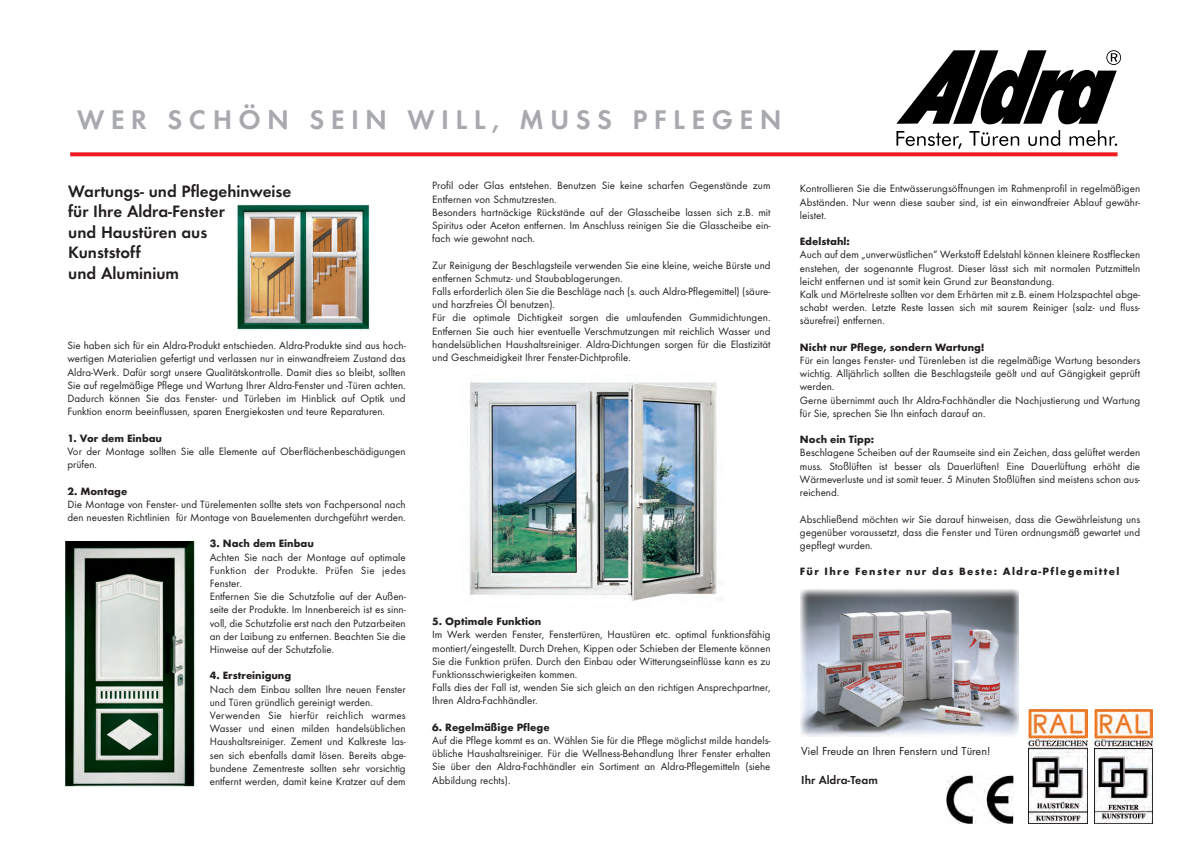
<style>
.page{position:relative;width:1197px;height:848px;background:#fff}
.page>*{position:absolute;margin:0;border:0;box-sizing:border-box;transform-origin:0 0}
.t1{font:28px "Futura T Demi+FEJDZK";letter-spacing:.225em;color:#a8a9ad}
.t2{font:17.1px/20.5px "Futura T Demi+FEJDZK";color:#231f20}
.t3{font:12px "Futura T Book+FOZEPD";color:#231f20}
.t4{font:12px "Futura T Demi+FEJDZK";color:#231f20}
.t5{font:11px/13.2px "Futura T Book+FOZEPD";color:#231f20}
.t6{font:11px "Futura T Bold+KDNQLH";color:#231f20}
.t7{font:11px "Futura T Bold+KDNQLH";letter-spacing:.12em;color:#231f20}
</style>
<div class="page">
<svg style="left:896px;top:130px;width:220px;height:19px"></svg>
<svg style="left:896px;top:50px;width:224px;height:74px"></svg>
<img style="left:236px;top:205px;width:133px;height:126px">
<img style="left:800px;top:589px;width:218px;height:147px">
<img style="left:66px;top:541px;width:129px;height:246px">
<img style="left:469px;top:381px;width:248px;height:220px">
<img style="left:946px;top:775px;width:67px;height:48px">
<img style="left:1028px;top:709px;width:58px;height:114px">
<img style="left:1094px;top:709px;width:58px;height:114px">
<svg style="left:70px;top:152px;width:1047px;height:4px;background:#ef2f35"></svg>
<h1 class="t1" style="left:77px;top:107px;width:706px">WER SCHÖN SEIN WILL, MUSS PFLEGEN</h1>
<h2 class="t2" style="left:68px;top:181px;width:224px">Wartungs- und Pflegehinweise für Ihre Aldra-Fenster<br>und Haustüren aus<br>Kunststoff<br>und Aluminium</h2>
<p class="t5" style="left:67px;top:340px;width:340px;text-align:justify">Sie haben sich für ein Aldra-Produkt entschieden. Aldra-Produkte sind aus hoch&shy;wertigen Materialien gefertigt und verlassen nur in einwandfreiem Zustand das Aldra-Werk. Dafür sorgt unsere Qualitätskontrolle. Damit dies so bleibt, sollten Sie auf regelmäßige Pflege und Wartung Ihrer Aldra-Fenster und -Türen achten.<br>Dadurch können Sie das Fenster- und Türleben im Hinblick auf Optik und Funktion enorm beeinflussen, sparen Energiekosten und teure Reparaturen.</p>
<p class="t6" style="left:67px;top:433px;width:96px">1. Vor dem Einbau</p>
<p class="t5" style="left:67px;top:445px;width:340px">Vor der Montage sollten Sie alle Elemente auf Oberflächenbeschädigungen prüfen.</p>
<p class="t6" style="left:67px;top:486px;width:62px">2. Montage</p>
<p class="t5" style="left:67px;top:498px;width:340px">Die Montage von Fenster- und Türelementen sollte stets von Fachpersonal nach den neuesten Richtlinien für Montage von Bauelementen durchgeführt werden.</p>
<p class="t6" style="left:210px;top:539px;width:105px">3. Nach dem Einbau</p>
<p class="t5" style="left:210px;top:551px;width:197px">Achten Sie nach der Montage auf optimale Funktion der Produkte. Prüfen Sie jedes Fenster.<br>Entfernen Sie die Schutzfolie auf der Außen&shy;seite der Produkte. Im Innenbereich ist es sinn&shy;voll, die Schutzfolie erst nach den Putzarbeiten an der Laibung zu entfernen. Beachten Sie die Hinweise auf der Schutzfolie.</p>
<p class="t6" style="left:210px;top:671px;width:83px">4. Erstreinigung</p>
<p class="t5" style="left:210px;top:683px;width:197px">Nach dem Einbau sollten Ihre neuen Fenster und Türen gründlich gereinigt werden.<br>Verwenden Sie hierfür reichlich warmes Wasser und einen milden handelsüblichen Haushaltsreiniger. Zement und Kalkreste las&shy;sen sich ebenfalls damit lösen. Bereits abge&shy;bundene Zementreste sollten sehr vorsichtig entfernt werden, damit keine Kratzer auf dem</p>
<p class="t5" style="left:432px;top:180px;width:340px">Profil oder Glas entstehen. Benutzen Sie keine scharfen Gegenstände zum Entfernen von Schmutzresten.<br>Besonders hartnäckige Rückstände auf der Glasscheibe lassen sich z.B. mit Spiritus oder Aceton entfernen. Im Anschluss reinigen Sie die Glasscheibe ein&shy;fach wie gewohnt nach.</p>
<p class="t5" style="left:432px;top:259px;width:340px">Zur Reinigung der Beschlagsteile verwenden Sie eine kleine, weiche Bürste und entfernen Schmutz- und Staubablagerungen.<br>Falls erforderlich ölen Sie die Beschläge nach (s. auch Aldra-Pflegemittel) (säure&shy;und harzfreies Öl benutzen).<br>Für die optimale Dichtigkeit sorgen die umlaufenden Gummidichtungen.<br>Entfernen Sie auch hier eventuelle Verschmutzungen mit reichlich Wasser und handelsüblichen Haushaltsreiniger. Aldra-Dichtungen sorgen für die Elastizität und Geschmeidigkeit Ihrer Fenster-Dichtprofile.</p>
<p class="t6" style="left:432px;top:617px;width:111px">5. Optimale Funktion</p>
<p class="t5" style="left:432px;top:629px;width:340px">Im Werk werden Fenster, Fenstertüren, Haustüren etc. optimal funktionsfähig montiert/eingestellt. Durch Drehen, Kippen oder Schieben der Elemente können Sie die Funktion prüfen. Durch den Einbau oder Witterungseinflüsse kann es zu Funktionsschwierigkeiten kommen.<br>Falls dies der Fall ist, wenden Sie sich gleich an den richtigen Ansprechpartner, Ihren Aldra-Fachhändler.</p>
<p class="t6" style="left:432px;top:722px;width:119px">6. Regelmäßige Pflege</p>
<p class="t5" style="left:432px;top:734px;width:340px;text-align:justify">Auf die Pflege kommt es an. Wählen Sie für die Pflege möglichst milde handels&shy;übliche Haushaltsreiniger. Für die Wellness-Behandlung Ihrer Fenster erhalten Sie über den Aldra-Fachhändler ein Sortiment an Aldra-Pflegemitteln (siehe Abbildung rechts).</p>
<p class="t5" style="left:799px;top:183px;width:342px;text-align:justify">Kontrollieren Sie die Entwässerungsöffnungen im Rahmenprofil in regelmäßigen Abständen. Nur wenn diese sauber sind, ist ein einwandfreier Ablauf gewähr&shy;leistet.</p>
<p class="t6" style="left:799px;top:237px;width:51px">Edelstahl:</p>
<p class="t5" style="left:799px;top:249px;width:342px">Auch auf dem „unverwüstlichen“ Werkstoff Edelstahl können kleinere Rostflecken enstehen, der sogenannte Flugrost. Dieser lässt sich mit normalen Putzmitteln leicht entfernen und ist somit kein Grund zur Beanstandung.<br>Kalk und Mörtelreste sollten vor dem Erhärten mit z.B. einem Holzspachtel abge&shy;schabt werden. Letzte Reste lassen sich mit saurem Reiniger (salz- und fluss&shy;säurefrei) entfernen.</p>
<p class="t6" style="left:799px;top:343px;width:186px">Nicht nur Pflege, sondern Wartung!</p>
<p class="t5" style="left:799px;top:355px;width:342px">Für ein langes Fenster- und Türenleben ist die regelmäßige Wartung besonders wichtig. Alljährlich sollten die Beschlagsteile geölt und auf Gängigkeit geprüft werden.<br>Gerne übernimmt auch Ihr Aldra-Fachhändler die Nachjustierung und Wartung für Sie, sprechen Sie Ihn einfach darauf an.</p>
<p class="t6" style="left:799px;top:435px;width:76px">Noch ein Tipp:</p>
<p class="t5" style="left:799px;top:447px;width:342px;text-align:justify">Beschlagene Scheiben auf der Raumseite sind ein Zeichen, dass gelüftet werden muss. Stoßlüften ist besser als Dauerlüften! Eine Dauerlüftung erhöht die Wärmeverluste und ist somit teuer. 5 Minuten Stoßlüften sind meistens schon aus&shy;reichend.</p>
<p class="t5" style="left:799px;top:513px;width:342px;text-align:justify">Abschließend möchten wir Sie darauf hinweisen, dass die Gewährleistung uns gegenüber voraussetzt, dass die Fenster und Türen ordnungsmäß gewartet und gepflegt wurden.</p>
<p class="t7" style="left:799px;top:567px;width:321px">Für Ihre Fenster nur das Beste: Aldra-Pflegemittel</p>
<p class="t3" style="left:801px;top:746px;width:191px">Viel Freude an Ihren Fenstern und Türen!</p>
<p class="t4" style="left:801px;top:774px;width:78px">Ihr Aldra-Team</p>
</div>
